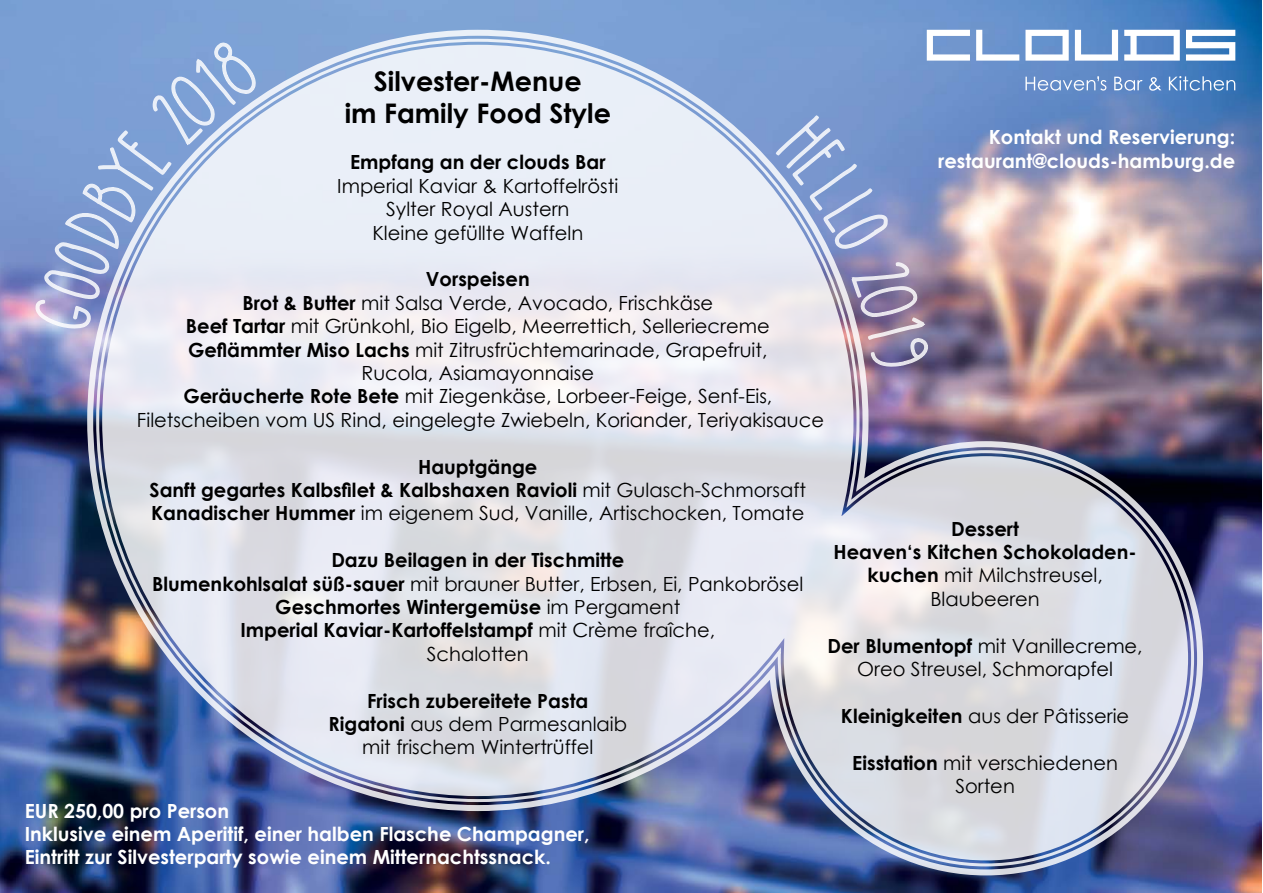
<style>
.page{position:relative;width:1263px;height:893px;background:#fff}
.page>*{position:absolute;margin:0;border:0;box-sizing:border-box;transform-origin:0 0}
.t1{font:700 27px/32.4px "Century Gothic";color:#000;text-align:center}
.t2{font:19.5px/23.4px "Century Gothic";color:#000;text-align:center}
.t3{font:700 19.5px/23.4px "Century Gothic";color:#000;text-align:center}
.t4{font:700 19.5px/23.4px "Century Gothic";color:#fff;text-align:right}
.s1{font-weight:700}
.s2{font-weight:400}
</style>
<div class="page">
<img style="left:0;top:0;width:1261px;height:893px">
<svg style="left:1206px;top:30px;width:29px;height:31px"></svg>
<svg style="left:1206px;top:76px;width:29px;height:15px"></svg>
<img style="left:84px;top:27px;width:1122px;height:851px">
<img style="left:99px;top:42px;width:1092px;height:851px">
<svg style="left:34px;top:40px;width:223px;height:290px"></svg>
<svg style="left:775px;top:113px;width:156px;height:256px"></svg>
<h1 class="t1" style="left:345px;top:64px;width:268px">Silvester-Menue<br>im Family Food Style</h1>
<p class="t3" style="left:350px;top:150px;width:257px">Empfang an der clouds Bar</p>
<p class="t2" style="left:337px;top:174px;width:282px">Imperial Kaviar &amp; Kartoffelrösti<br>Sylter Royal Austern<br>Kleine gefüllte Waffeln</p>
<p class="t2" style="left:137px;top:267px;width:689px"><span class="s1">Vorspeisen<br>Brot &amp; Butter</span> mit Salsa Verde, Avocado, Frischkäse<br><span class="s1">Beef Tartar</span> mit Grünkohl, Bio Eigelb, Meerrettich, Selleriecreme <span class="s1">Geflämmter Miso Lachs</span> mit Zitrusfrüchtemarinade, Grapefruit,<br>Rucola, Asiamayonnaise<br><span class="s1">Geräucherte Rote Bete</span> mit Ziegenkäse, Lorbeer-Feige, Senf-Eis, Filetscheiben vom US Rind, eingelegte Zwiebeln, Koriander, Teriyakisauce</p>
<p class="t3" style="left:150px;top:454px;width:658px">Hauptgänge<br>Sanft gegartes Kalbsfilet &amp; Kalbshaxen Ravioli <span class="s2">mit Gulasch-Schmorsaft<br></span>Kanadischer Hummer <span class="s2">im eigenem Sud, Vanille, Artischocken, Tomate</span></p>
<p class="t3" style="left:152px;top:547px;width:653px">Dazu Beilagen in der Tischmitte<br>Blumenkohlsalat süß-sauer <span class="s2">mit brauner Butter, Erbsen, Ei, Pankobrösel </span>Geschmortes Wintergemüse <span class="s2">im Pergament<br></span>Imperial Kaviar-Kartoffelstampf <span class="s2">mit Crème fraîche,<br>Schalotten</span></p>
<p class="t2" style="left:328px;top:688px;width:300px"><span class="s1">Frisch zubereitete Pasta<br>Rigatoni</span> aus dem Parmesanlaib mit frischem Wintertrüffel</p>
<p class="t4" style="left:938px;top:125px;width:299px">Kontakt und Reservierung: restaurant@clouds-hamburg.de</p>
<p class="t3" style="left:833px;top:516px;width:305px">Dessert<br>Heaven‘s Kitchen Schokoladen&shy;kuchen <span class="s2">mit Milchstreusel,<br>Blaubeeren</span></p>
<p class="t2" style="left:827px;top:633px;width:317px"><span class="s1">Der Blumentopf</span> mit Vanillecreme,<br>Oreo Streusel, Schmorapfel</p>
<p class="t2" style="left:841px;top:704px;width:290px"><span class="s1">Kleinigkeiten</span> aus der Pâtisserie</p>
<p class="t2" style="left:852px;top:750px;width:267px"><span class="s1">Eisstation</span> mit verschiedenen<br>Sorten</p>
<p class="t4" style="left:25px;top:798px;width:566px;text-align:left">EUR 250,00 pro Person<br>Inklusive einem Aperitif, einer halben Flasche Champagner,<br>Eintritt zur Silvesterparty sowie einem Mitternachtssnack.</p>
</div>
